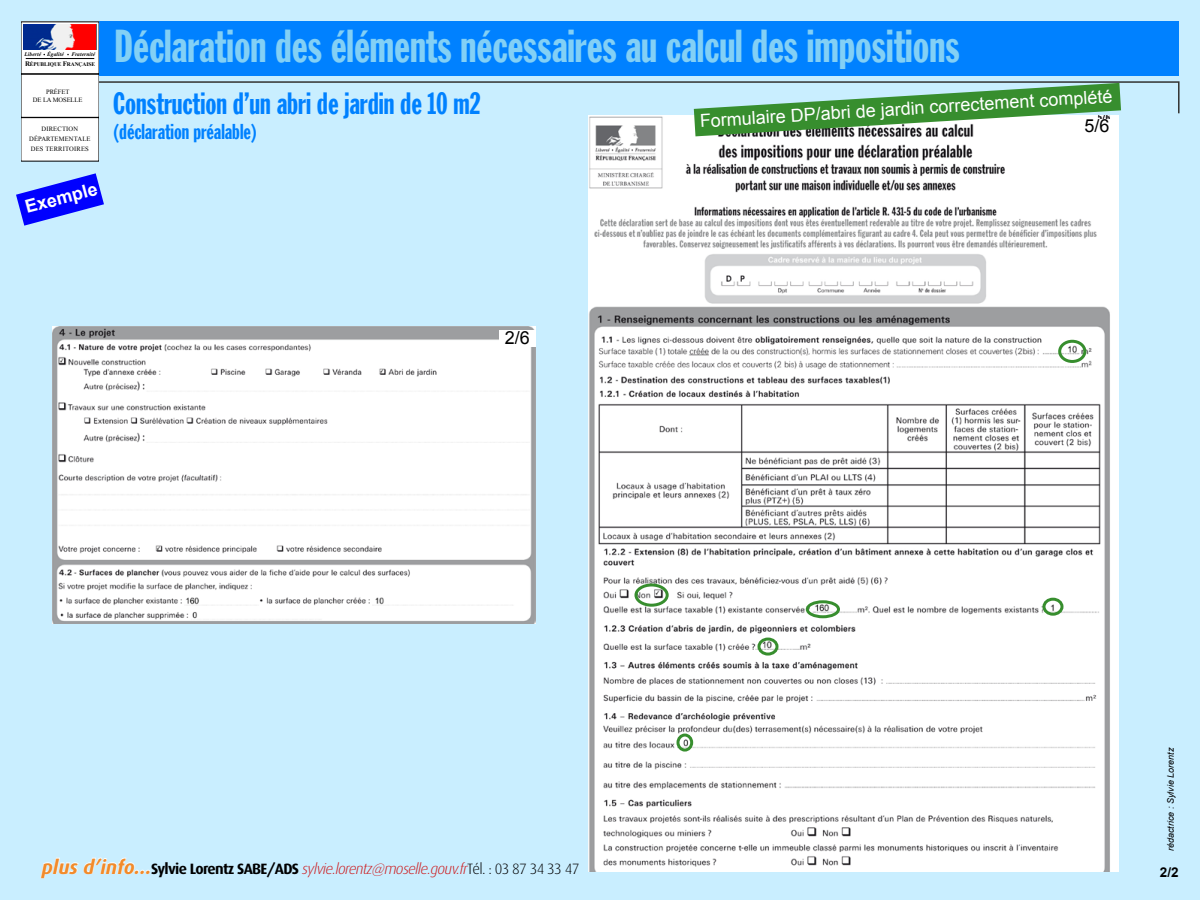
<style>
.page{position:relative;width:1200px;height:900px;background:#c9eeff}
.page>*{position:absolute;margin:0;border:0;box-sizing:border-box;transform-origin:0 0}
.t1{font:45px "Franklin Gothic Extra Cond";color:#83d0f5}
.t2{font:30px "Franklin Gothic Extra Cond";color:#0081ff}
.t3{font:21px "Franklin Gothic Extra Cond";color:#0081ff}
.t4{font:18px "Arial";color:#fff}
.t5{font:700 18px "Arial";color:#fff}
.t6{font:18px "Arial";color:#000}
.t7{font:italic 300 15px "Dax";letter-spacing:-.045em;color:#cd171a}
.t8{font:700 13.5px "Arial";color:#000}
.t9{font:italic 9px "Arial";color:#000}
.t10{font:6.6px/9.6px "Times New Roman";letter-spacing:.025em;color:#000;text-align:center}
.t11{font:6.6px/8.2px "Times New Roman";letter-spacing:-.015em;color:#000;text-align:center}
.t12{font:700 5.55px/9.4px "Times New Roman";letter-spacing:-.015em;color:#000;text-align:right}
.t13{font:italic 700 5.55px "Times New Roman";letter-spacing:.02em;color:#000}
.s1{font-style:italic}
.s2{font-size:6.9px}
.s3{font-weight:700;font-size:19.5px;color:#f28b2b}
.s4{font-weight:700;font-style:normal;color:#000}
.s5{font-style:normal;color:#000}
</style>
<div class="page">
<img style="left:589px;top:136px;width:530px;height:735px">
<div style="left:1077px;top:119px;width:39px;height:18px;background:#fff"></div>
<svg style="left:99px;top:81px;width:1081px;height:55px"></svg>
<svg style="left:40px;top:857px;width:110px;height:21px"></svg>
<div style="left:1058px;top:340px;width:28px;height:23px;border:3px solid #378e2e;border-radius:50%"></div>
<div style="left:635px;top:583px;width:34px;height:24px;border:3px solid #378e2e;border-radius:50%"></div>
<div style="left:676px;top:734px;width:17px;height:18px;border:3px solid #378e2e;border-radius:50%"></div>
<div style="left:806px;top:600px;width:34px;height:18px;border:3px solid #378e2e;border-radius:50%"></div>
<div style="left:1042px;top:598px;width:22px;height:18px;border:3px solid #378e2e;border-radius:50%"></div>
<div style="left:21px;top:21px;width:1158px;height:55px;background:#0081ff"></div>
<div style="left:21px;top:22px;width:78px;height:139px;background:#fff"></div>
<img style="left:24px;top:25px;width:72px;height:24px">
<hr style="left:26px;top:58px;width:68px;height:1px;background:#000">
<div style="left:21px;top:73px;width:78px;height:45px;border:1px solid #000"></div>
<img style="left:53px;top:326px;width:483px;height:297px">
<div style="left:499px;top:331px;width:37px;height:16px;background:#fff"></div>
<div style="left:758px;top:638px;width:20px;height:18px;border:3px solid #378e2e;border-radius:50%"></div>
<svg style="left:16px;top:173px;width:88px;height:53px"></svg>
<p class="t13" style="left:25px;top:50px;width:41px">Liberté Égalité</p>
<p class="t12" style="left:25px;top:49px;width:72px"><span class="s1">Fraternité<br></span><span class="s2">R</span>ÉPUBLIQUE <span class="s2">F</span>RANÇAISE</p>
<p class="t11" style="left:33px;top:87px;width:51px">PRÉFET<br>DE LA MOSELLE</p>
<p class="t10" style="left:29px;top:124px;width:63px">DIRECTION<br>DÉPARTEMENTALE<br>DES TERRITOIRES</p>
<p class="t5" style="left:22px;top:196px;width:76px;rotate:-15deg">Exemple</p>
<h1 class="t1" style="left:114px;top:22px;width:847px">Déclaration des éléments nécessaires au calcul des impositions</h1>
<h2 class="t2" style="left:113px;top:87px;width:369px">Construction d’un abri de jardin de 10 m2</h2>
<h3 class="t3" style="left:113px;top:121px;width:146px">(déclaration préalable)</h3>
<p class="t4" style="left:699px;top:111px;width:415px;rotate:-4deg">Formulaire DP/abri de jardin correctement complété</p>
<p class="t6" style="left:1084px;top:114px;width:27px">5/6</p>
<p class="t6" style="left:505px;top:326px;width:27px">2/6</p>
<p class="t9" style="left:1165px;top:851px;width:105px;rotate:-90deg">rédactrice : Sylvie Lorentz</p>
<p class="t7" style="left:42px;top:860px;width:539px"><span class="s3">plus d’info...</span><span class="s4">Sylvie Lorentz SABE/ADS</span> sylvie.lorentz@moselle.gouv.fr<span class="s5">Tél. : 03 87 34 33 47</span></p>
<p class="t8" style="left:1160px;top:863px;width:20px">2/2</p>
</div>
